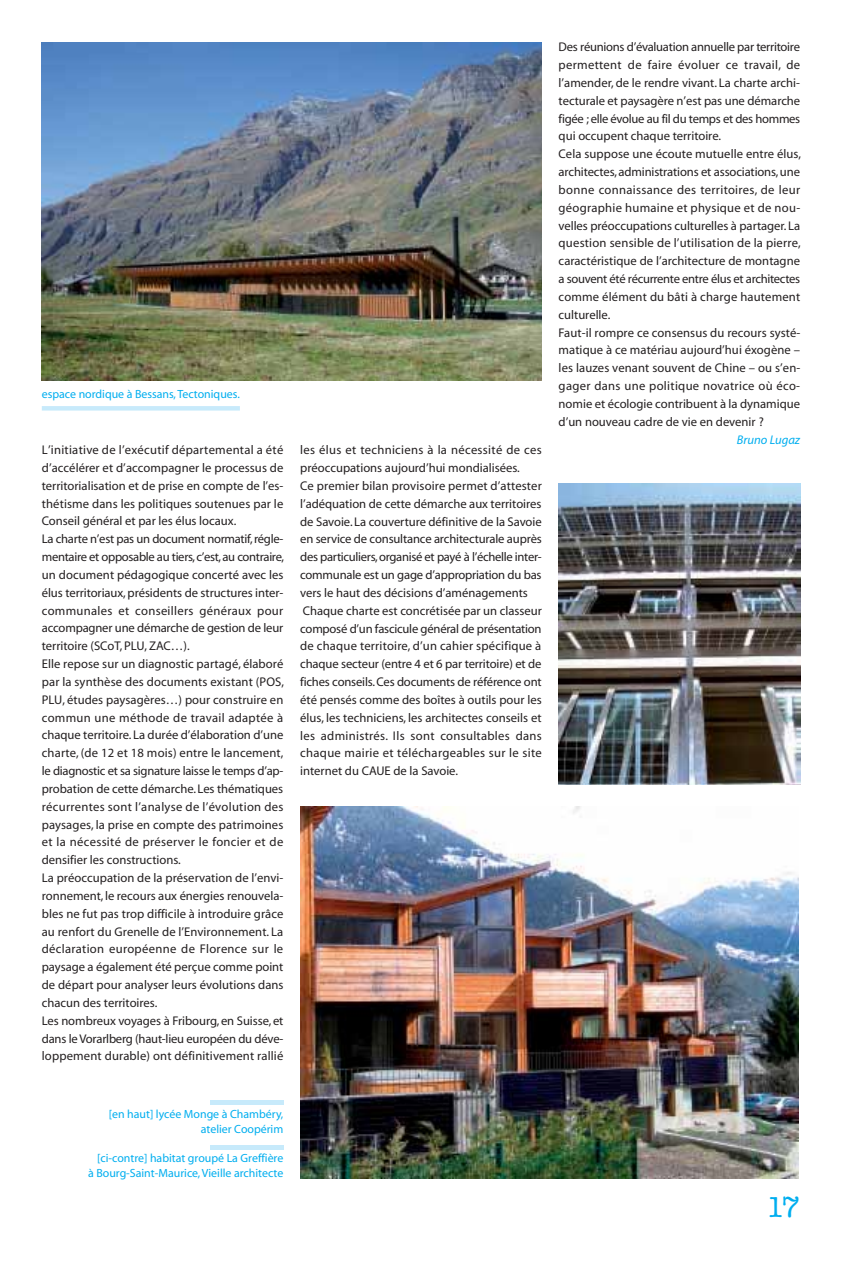
<style>
.page{position:relative;width:842px;height:1261px;background:#fff}
.page>*{position:absolute;margin:0;border:0;box-sizing:border-box;transform-origin:0 0}
.t1{font:29.7px "American Typewriter";color:#00aeef}
.t2{font:12.6px/17.9px "Myriad";color:#231f20}
.t3{font:italic 12.6px "Myriad";color:#00aeef}
.t4{font:11.85px/14.9px "Myriad";color:#00aeef;text-align:right}
</style>
<div class="page">
<img style="left:42px;top:42px;width:499px;height:339px">
<img style="left:300px;top:806px;width:498px;height:372px">
<img style="left:558px;top:484px;width:241px;height:300px">
<hr style="left:42px;top:406px;width:198px;height:4px;background:#c7eafb">
<hr style="left:210px;top:1100px;width:73px;height:4px;background:#c7eafb">
<div style="left:210px;top:1144px;width:73px;height:5px;background:#c7eafb"></div>
<p class="t4" style="left:42px;top:387px;width:199px">espace nordique à Bessans, Tectoniques.</p>
<p class="t2" style="left:42px;top:442px;width:244px">L’initiative de l’exécutif départemental a été d’accélérer et d’accompagner le processus de territorialisation et de prise en compte de l’es&shy;thétisme dans les politiques soutenues par le Conseil général et par les élus locaux.<br>La charte n’est pas un document normatif, régle&shy;mentaire et opposable au tiers, c’est, au contraire, un document pédagogique concerté avec les élus territoriaux, présidents de structures inter&shy;communales et conseillers généraux pour accompagner une démarche de gestion de leur territoire (SCoT, PLU, ZAC…).<br>Elle repose sur un diagnostic partagé, élaboré par la synthèse des documents existant (POS, PLU, études paysagères…) pour construire en commun une méthode de travail adaptée à chaque territoire. La durée d’élaboration d’une charte, (de 12 et 18 mois) entre le lancement, le diagnostic et sa signature laisse le temps d’ap&shy;probation de cette démarche. Les thématiques récurrentes sont l’analyse de l’évolution des paysages, la prise en compte des patrimoines et la nécessité de préserver le foncier et de densifier les constructions.<br>La préoccupation de la préservation de l’envi&shy;ronnement, le recours aux énergies renouvela&shy;bles ne fut pas trop difficile à introduire grâce au renfort du Grenelle de l’Environnement. La déclaration européenne de Florence sur le paysage a également été perçue comme point de départ pour analyser leurs évolutions dans chacun des territoires.<br>Les nombreux voyages à Fribourg, en Suisse, et dans le Vorarlberg (haut-lieu européen du déve&shy;loppement durable) ont définitivement rallié</p>
<p class="t2" style="left:300px;top:442px;width:243px">les élus et techniciens à la nécessité de ces préoccupations aujourd’hui mondialisées.<br>Ce premier bilan provisoire permet d’attester l’adéquation de cette démarche aux territoires de Savoie. La couverture définitive de la Savoie en service de consultance architecturale auprès des particuliers, organisé et payé à l’échelle inter&shy;communale est un gage d’appropriation du bas vers le haut des décisions d’aménagements Chaque charte est concrétisée par un classeur composé d’un fascicule général de présentation de chaque territoire, d’un cahier spécifique à chaque secteur (entre 4 et 6 par territoire) et de fiches conseils. Ces documents de référence ont été pensés comme des boîtes à outils pour les élus, les techniciens, les architectes conseils et les administrés. Ils sont consultables dans chaque mairie et téléchargeables sur le site internet du CAUE de la Savoie.</p>
<p class="t2" style="left:558px;top:39px;width:244px">Des réunions d’évaluation annuelle par territoire permettent de faire évoluer ce travail, de l’amender, de le rendre vivant. La charte archi&shy;tecturale et paysagère n’est pas une démarche figée ; elle évolue au fil du temps et des hommes qui occupent chaque territoire.<br>Cela suppose une écoute mutuelle entre élus, architectes, administrations et associations, une bonne connaissance des territoires, de leur géographie humaine et physique et de nou - velles préoccupations culturelles à partager. La question sensible de l’utilisation de la pierre, caractéristique de l’architecture de montagne a souvent été récurrente entre élus et architectes comme élément du bâti à charge hautement culturelle.<br>Faut-il rompre ce consensus du recours systé&shy;matique à ce matériau aujourd’hui éxogène – les lauzes venant souvent de Chine – ou s’en&shy;gager dans une politique novatrice où éco - nomie et écologie contribuent à la dynamique d’un nouveau cadre de vie en devenir ?</p>
<p class="t3" style="left:736px;top:434px;width:65px">Bruno Lugaz</p>
<p class="t4" style="left:109px;top:1106px;width:176px">[en haut] lycée Monge à Chambéry, atelier Coopérim</p>
<p class="t4" style="left:88px;top:1151px;width:197px">[ci-contre] habitat groupé La Greffière<br>à Bourg-Saint-Maurice, Vieille architecte</p>
<h1 class="t1" style="left:766px;top:1196px;width:35px">17</h1>
</div>
